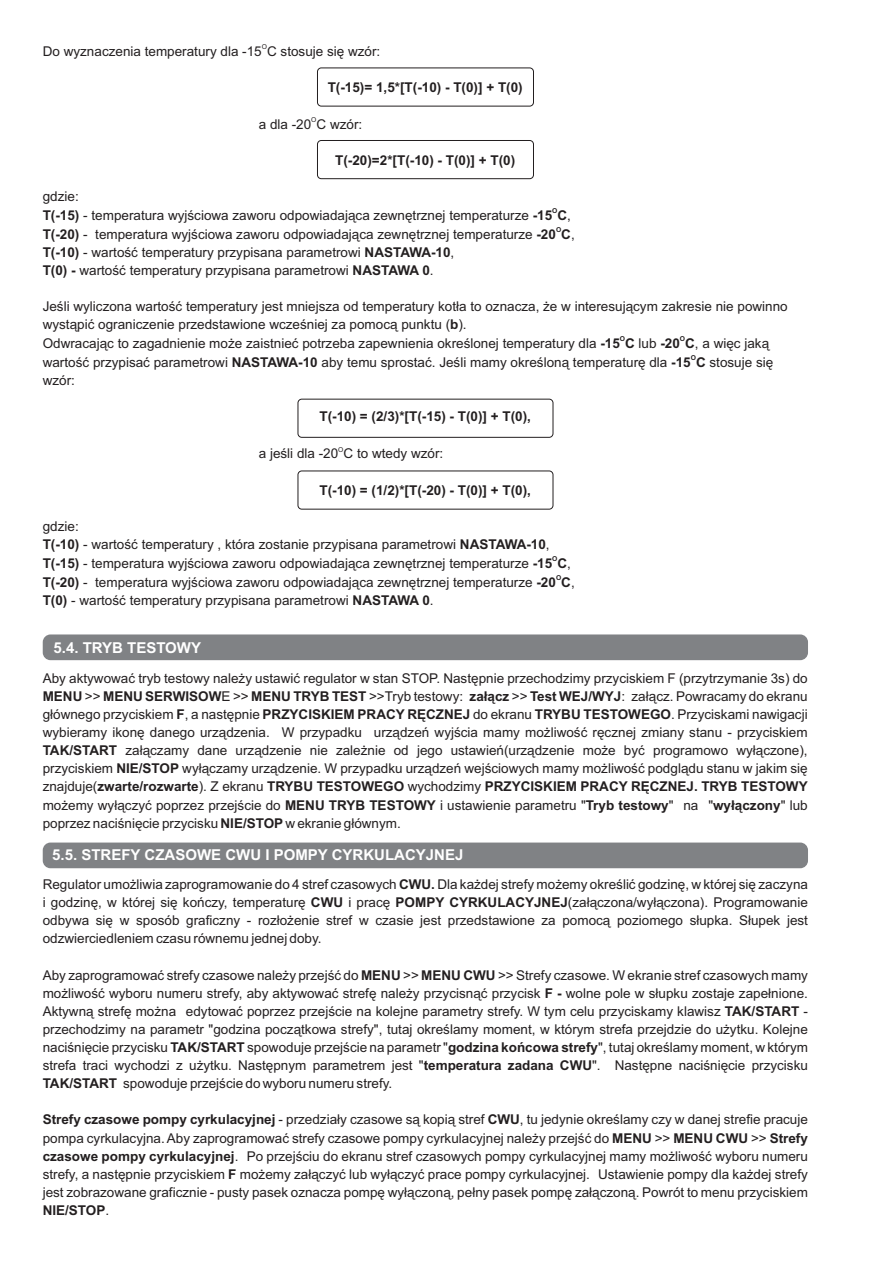
<style>
.page{position:relative;width:893px;height:1263px;background:#fff}
.page>*{position:absolute;margin:0;border:0;box-sizing:border-box;transform-origin:0 0}
.t1{font:700 15px "Arial";color:#fff}
.t2{font:13.5px/18.1px "Arial";color:#231f20}
.t3{font:700 13.5px "Arial";color:#231f20}
.t4{font:700 6.75px "Arial";color:#231f20}
.t5{font:6.75px "Arial";color:#231f20}
.s1{font-weight:700}
</style>
<div class="page">
<div style="left:317px;top:68px;width:217px;height:38px;border:1px solid #231f20;border-radius:4px"></div>
<div style="left:317px;top:140px;width:217px;height:39px;border:1px solid #231f20;border-radius:4px"></div>
<div style="left:298px;top:399px;width:255px;height:39px;border:1px solid #231f20;border-radius:4px"></div>
<div style="left:298px;top:471px;width:255px;height:38px;border:1px solid #231f20;border-radius:4px"></div>
<div style="left:43px;top:634px;width:765px;height:26px;background:#808285;border-radius:8px"></div>
<div style="left:43px;top:842px;width:765px;height:26px;background:#808285;border-radius:8px"></div>
<p class="t5" style="left:262px;top:44px;width:7px">O</p>
<p class="t2" style="left:43px;top:43px;width:339px">Do wyznaczenia temperatury dla -15 C stosuje siê wzór:</p>
<p class="t3" style="left:328px;top:82px;width:197px">T(-15)= 1,5*[T(-10) - T(0)] + T(0)</p>
<p class="t5" style="left:311px;top:117px;width:7px">O</p>
<p class="t2" style="left:259px;top:116px;width:105px">a dla -20 C wzór:</p>
<p class="t3" style="left:335px;top:155px;width:182px">T(-20)=2*[T(-10) - T(0)] + T(0)</p>
<p class="t2" style="left:43px;top:188px;width:38px">gdzie:</p>
<p class="t4" style="left:552px;top:208px;width:7px">O</p>
<p class="t2" style="left:43px;top:207px;width:530px"><span class="s1">T(-15)</span> - temperatura wyjœciowa zaworu odpowiadaj¹ca zewnêtrznej temperaturze <span class="s1">-15 C</span>,</p>
<p class="t4" style="left:556px;top:227px;width:7px">O</p>
<p class="t2" style="left:43px;top:226px;width:533px"><span class="s1">T(-20)</span> - temperatura wyjœciowa zaworu odpowiadaj¹ca zewnêtrznej temperaturze <span class="s1">-20 C</span>,<br><span class="s1">T(-10)</span> - wartoœæ temperatury przypisana parametrowi <span class="s1">NASTAWA-10</span>,<br><span class="s1">T(0) -</span> wartoœæ temperatury przypisana parametrowi <span class="s1">NASTAWA 0</span>.</p>
<p class="t2" style="left:43px;top:299px;width:746px">Jeœli wyliczona wartoœæ temperatury jest mniejsza od temperatury kot³a to oznacza, ¿e w interesuj¹cym zakresie nie powinno wyst¹piæ ograniczenie przedstawione wczeœniej za pomoc¹ punktu (<span class="s1">b</span>).</p>
<p class="t4" style="left:620px;top:336px;width:7px">O</p>
<p class="t4" style="left:680px;top:336px;width:7px">O</p>
<p class="t2" style="left:43px;top:336px;width:728px">Odwracaj¹c to zagadnienie mo¿e zaistnieæ potrzeba zapewnienia okreœlonej temperatury dla <span class="s1">-15 C</span> lub <span class="s1">-20 C</span>, a wiêc jak¹</p>
<p class="t4" style="left:691px;top:355px;width:7px">O</p>
<p class="t2" style="left:43px;top:354px;width:732px">wartoœæ przypisaæ parametrowi <span class="s1">NASTAWA-10</span> aby temu sprostaæ. Jeœli mamy okreœlon¹ temperaturê dla <span class="s1">-15 C</span> stosuje siê wzór:</p>
<p class="t3" style="left:319px;top:411px;width:213px">T(-10) = (2/3)*[T(-15) - T(0)] + T(0),</p>
<p class="t5" style="left:338px;top:447px;width:7px">O</p>
<p class="t2" style="left:259px;top:446px;width:186px">a jeœli dla -20 C to wtedy wzór:</p>
<p class="t3" style="left:319px;top:485px;width:213px">T(-10) = (1/2)*[T(-20) - T(0)] + T(0),</p>
<p class="t2" style="left:43px;top:518px;width:508px">gdzie:<br><span class="s1">T(-10)</span> - wartoœæ temperatury , która zostanie przypisana parametrowi <span class="s1">NASTAWA-10</span>,</p>
<p class="t4" style="left:552px;top:556px;width:7px">O</p>
<p class="t2" style="left:43px;top:555px;width:530px"><span class="s1">T(-15)</span> - temperatura wyjœciowa zaworu odpowiadaj¹ca zewnêtrznej temperaturze <span class="s1">-15 C</span>,</p>
<p class="t4" style="left:556px;top:575px;width:7px">O</p>
<p class="t2" style="left:43px;top:574px;width:533px"><span class="s1">T(-20)</span> - temperatura wyjœciowa zaworu odpowiadaj¹ca zewnêtrznej temperaturze <span class="s1">-20 C</span>,<br><span class="s1">T(0)</span> - wartoœæ temperatury przypisana parametrowi <span class="s1">NASTAWA 0</span>.</p>
<p class="t1" style="left:54px;top:642px;width:149px">5.4. TRYB TESTOWY</p>
<p class="t2" style="left:43px;top:670px;width:766px;text-align:justify">Aby aktywowaæ tryb testowy nale¿y ustawiæ regulator w stan STOP. Nastêpnie przechodzimy przyciskiem F (przytrzymanie 3s) do <span class="s1">MENU</span> &gt;&gt; <span class="s1">MENU SERWISOW</span>E &gt;&gt; <span class="s1">MENU TRYB TEST</span> &gt;&gt;Tryb testowy: <span class="s1">za³¹cz</span> &gt;&gt; <span class="s1">Test WEJ/WYJ</span>: za³¹cz. Powracamy do ekranu g³ównego przyciskiem <span class="s1">F</span>, a nastêpnie <span class="s1">PRZYCISKIEM PRACY RÊCZNEJ</span> do ekranu <span class="s1">TRYBU TESTOWEGO</span>. Przyciskami nawigacji wybieramy ikonê danego urz¹dzenia. W przypadku urz¹dzeñ wyjœcia mamy mo¿liwoœæ rêcznej zmiany stanu - przyciskiem <span class="s1">TAK/START</span> za³¹czamy dane urz¹dzenie nie zale¿nie od jego ustawieñ(urz¹dzenie mo¿e byæ programowo wy³¹czone), przyciskiem <span class="s1">NIE/STOP</span> wy³¹czamy urz¹dzenie. W przypadku urz¹dzeñ wejœciowych mamy mo¿liwoœæ podgl¹du stanu w jakim siê znajduje(<span class="s1">zwarte/rozwarte</span>). Z ekranu <span class="s1">TRYBU TESTOWEGO</span> wychodzimy <span class="s1">PRZYCISKIEM PRACY RÊCZNEJ. TRYB TESTOWY </span>mo¿emy wy³¹czyæ poprzez przejœcie do <span class="s1">MENU TRYB TESTOWY</span> i ustawienie parametru "<span class="s1">Tryb testowy</span>" na "<span class="s1">wy³¹czony</span>" lub poprzez naciœniêcie przycisku <span class="s1">NIE/STOP</span> w ekranie g³ównym.</p>
<p class="t1" style="left:52px;top:849px;width:413px">5.5. STREFY CZASOWE CWU I POMPY CYRKULACYJNEJ</p>
<p class="t2" style="left:43px;top:876px;width:767px;text-align:justify">Regulator umo¿liwia zaprogramowanie do 4 stref czasowych <span class="s1">CWU.</span> Dla ka¿dej strefy mo¿emy okreœliæ godzinê, w której siê zaczyna i godzinê, w której siê koñczy, temperaturê <span class="s1">CWU</span> i pracê <span class="s1">POMPY CYRKULACYJNEJ</span>(za³¹czona/wy³¹czona). Programowanie odbywa siê w sposób graficzny - roz³o¿enie stref w czasie jest przedstawione za pomoc¹ poziomego s³upka. S³upek jest odzwierciedleniem czasu równemu jednej doby.</p>
<p class="t2" style="left:43px;top:967px;width:767px;text-align:justify">Aby zaprogramowaæ strefy czasowe nale¿y przejœæ do <span class="s1">MENU</span> &gt;&gt; <span class="s1">MENU CWU</span> &gt;&gt; Strefy czasowe. W ekranie stref czasowych mamy mo¿liwoœæ wyboru numeru strefy, aby aktywowaæ strefê nale¿y przycisn¹æ przycisk <span class="s1">F -</span> wolne pole w s³upku zostaje zape³nione.<br>Aktywn¹ strefê mo¿na edytowaæ poprzez przejœcie na kolejne parametry strefy. W tym celu przyciskamy klawisz <span class="s1">TAK/START</span> - przechodzimy na parametr "godzina pocz¹tkowa strefy", tutaj okreœlamy moment, w którym strefa przejdzie do u¿ytku. Kolejne naciœniêcie przycisku <span class="s1">TAK/START</span> spowoduje przejœcie na parametr "<span class="s1">godzina koñcowa strefy</span>", tutaj okreœlamy moment, w którym strefa traci wychodzi z u¿ytku. Nastêpnym parametrem jest "<span class="s1">temperatura zadana CWU</span>". Nastêpne naciœniêcie przycisku <span class="s1">TAK/START</span> spowoduje przejœcie do wyboru numeru strefy.</p>
<p class="t2" style="left:43px;top:1112px;width:767px;text-align:justify"><span class="s1">Strefy czasowe pompy cyrkulacyjnej</span> - przedzia³y czasowe s¹ kopi¹ stref <span class="s1">CWU</span>, tu jedynie okreœlamy czy w danej strefie pracuje pompa cyrkulacyjna. Aby zaprogramowaæ strefy czasowe pompy cyrkulacyjnej nale¿y przejœæ do <span class="s1">MENU</span> &gt;&gt; <span class="s1">MENU CWU</span> &gt;&gt; <span class="s1">Strefy czasowe pompy cyrkulacyjnej</span>. Po przejœciu do ekranu stref czasowych pompy cyrkulacyjnej mamy mo¿liwoœæ wyboru numeru strefy, a nastêpnie przyciskiem <span class="s1">F</span> mo¿emy za³¹czyæ lub wy³¹czyæ prace pompy cyrkulacyjnej. Ustawienie pompy dla ka¿dej strefy jest zobrazowane graficznie - pusty pasek oznacza pompê wy³¹czon¹, pe³ny pasek pompê za³¹czon¹. Powrót to menu przyciskiem <span class="s1">NIE/STOP</span>.</p>
</div>
